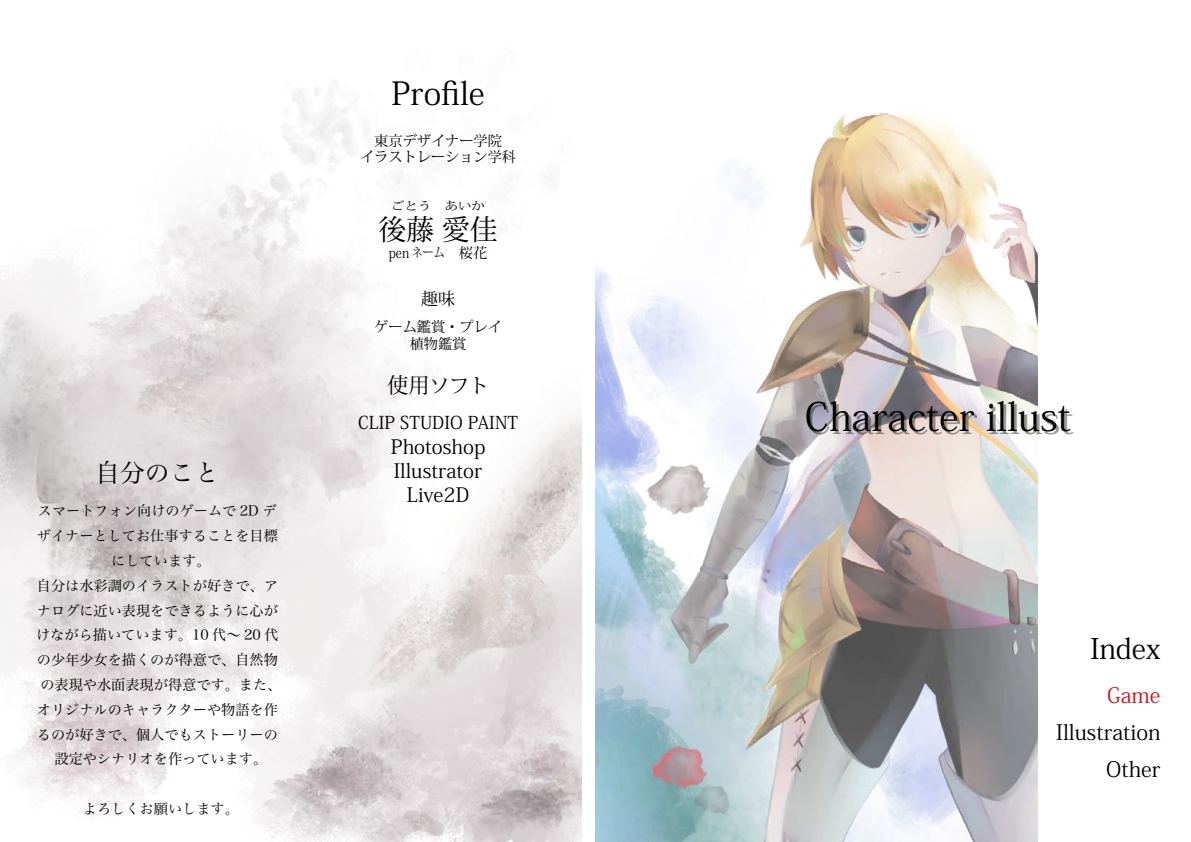
<style>
.page{position:relative;width:1191px;height:842px;background:#fff}
.page>*{position:absolute;margin:0;border:0;box-sizing:border-box;transform-origin:0 0}
.t1{font:39px "Koz Min Pr 6 N";color:#000}
.t2{font:31.9px "Koz Min Pr 6 N";color:#000}
.t3{font:28.3px "Koz Min Pr 6 N";color:#000}
.t4{font:24.8px "Hira Min Pro N W3";color:#000}
.t5{font:21.3px/37.2px "Koz Min Pr 6 N";color:#000;text-align:right}
.t6{font:21.3px "Koz Min Pr 6 N";color:#d0121b}
.t7{font:19.8px/24.1px "Koz Min Pr 6 N";color:#000;text-align:center}
.t8{font:17.7px "Koz Min Pr 6 N";color:#000}
.t9{font:17px "Koz Min Pr 6 N";color:#000}
.t10{font:14.2px/24.8px "Hira Min Pro N W3";color:#000;text-align:center}
.t11{font:14.2px/16.3px "Koz Min Pr 6 N";color:#000;text-align:center}
.t12{font:14.2px "Koz Min Pr 6 N";color:#000;scale:.86 1}
.t13{font:11.3px "Koz Min Pr 6 N";color:#000;scale:1.18 1}
.s1{font-size:12.8px}
.s2{font-size:21.3px}
</style>
<div class="page">
<img style="left:595px;top:113px;width:442px;height:729px">
<img style="left:0;top:81px;width:581px;height:761px">
<h3 class="t4" style="left:95px;top:452px;width:126px">自分のこと</h3>
<p class="t10" style="left:36px;top:497px;width:247px">スマートフォン向けのゲームで 2D デザイナーとしてお仕事することを目標にしています。<br>自分は水彩調のイラストが好きで、アナログに近い表現をできるように心がけながら描いています。10 代〜 20 代の少年少女を描くのが得意で、自然物の表現や水面表現が得意です。また、オリジナルのキャラクターや物語を作るのが好きで、個人でもストーリーの設定やシナリオを作っています。</p>
<p class="t10" style="left:83px;top:795px;width:157px">よろしくお願いします。</p>
<h2 class="t2" style="left:391px;top:76px;width:95px">Profile</h2>
<p class="t11" style="left:360px;top:132px;width:157px">東京デザイナー学院<br>イラストレーション学科</p>
<p class="t13" style="left:391px;top:200px;width:81px">ごとう　あいか</p>
<h3 class="t3" style="left:378px;top:213px;width:120px">後藤愛佳</h3>
<p class="t12" style="left:389px;top:244px;width:116px">pen <span class="s1">ネーム</span>　桜花</p>
<p class="t9" style="left:421px;top:289px;width:36px">趣味</p>
<p class="t11" style="left:374px;top:319px;width:129px;line-height:17px">ゲーム鑑賞・プレイ植物鑑賞</p>
<h3 class="t7" style="left:387px;top:374px;width:104px"><span class="s2">使用</span>ソフト</h3>
<p class="t8" style="left:358px;top:412px;width:162px">CLIP STUDIO PAINT</p>
<h3 class="t7" style="left:391px;top:435px;width:96px">Photoshop<br>Illustrator<br>Live2D</h3>
<h1 class="t1" style="left:808px;top:398px;width:267px">Character illust</h1>
<h3 class="t3" style="left:1090px;top:633px;width:72px">Index</h3>
<h3 class="t6" style="left:1107px;top:683px;width:55px">Game</h3>
<h3 class="t5" style="left:1056px;top:714px;width:106px">Illustration<br>Other</h3>
</div>
